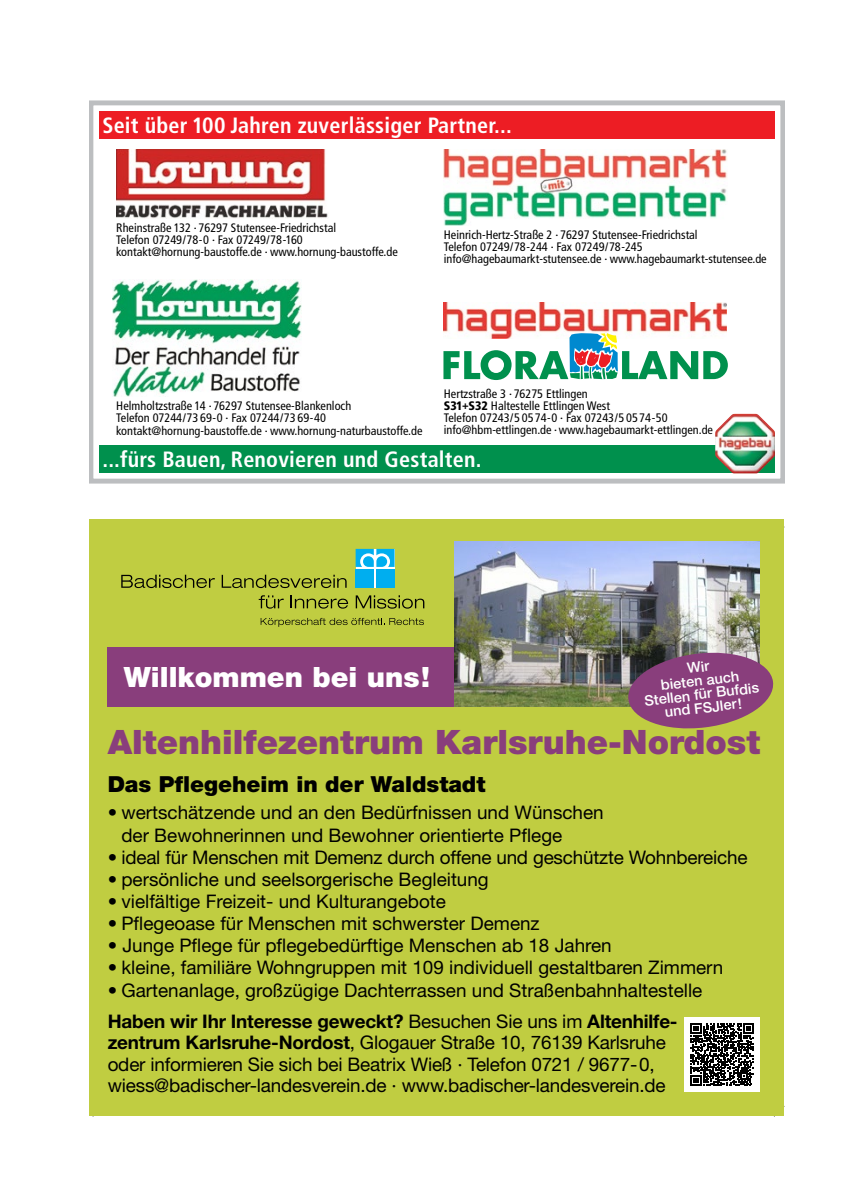
<style>
.page{position:relative;width:844px;height:1191px;background:#fff}
.page>*{position:absolute;margin:0;border:0;box-sizing:border-box;transform-origin:0 0}
.t1{font:900 33.6px "Helvetica Neue LT";color:#893e7c}
.t2{font:900 28px "Helvetica Neue LT";color:#fff}
.t3{font:700 condensed 22.05px "Frutiger LT";letter-spacing:.01em;color:#fff}
.t4{font:900 22.05px "Helvetica Neue LT";color:#000}
.t5{font:18.72px/21.3px "Helvetica Neue LT";color:#000}
.t6{font:500 14.53px/13.8px "Helvetica Neue LT";color:#fff;text-align:center}
.t7{font:condensed 12.25px/12.2px "Frutiger LT";color:#000}
.s1{font-weight:900}
.s2{font-weight:900;font-size:11.03px}
.s3{font-weight:700}
</style>
<div class="page">
<div style="left:89px;top:520px;width:695px;height:596px;background:#c0cd41"></div>
<div style="left:108px;top:647px;width:347px;height:60px;background:#893e7c"></div>
<div style="left:355px;top:549px;width:39px;height:38px;background:#fff"></div>
<svg style="left:121px;top:575px;width:94px;height:13px"></svg>
<svg style="left:222px;top:575px;width:124px;height:13px"></svg>
<svg style="left:258px;top:595px;width:25px;height:13px"></svg>
<svg style="left:290px;top:595px;width:58px;height:13px"></svg>
<svg style="left:355px;top:595px;width:69px;height:13px"></svg>
<div style="left:355px;top:569px;width:18px;height:18px;background:#00aeef"></div>
<div style="left:376px;top:569px;width:18px;height:18px;background:#00aeef"></div>
<svg style="left:355px;top:549px;width:39px;height:18px"></svg>
<svg style="left:260px;top:618px;width:164px;height:9px"></svg>
<img style="left:455px;top:541px;width:304px;height:166px">
<svg style="left:625px;top:649px;width:149px;height:80px;background:#8b586f"></svg>
<div style="left:684px;top:1017px;width:75px;height:75px;background:#fff"></div>
<svg style="left:690px;top:1023px;width:63px;height:62px"></svg>
<div style="left:89px;top:100px;width:695px;height:383px;border:5px solid #bcbec0"></div>
<div style="left:99px;top:111px;width:675px;height:28px;background:#ed1d24"></div>
<div style="left:99px;top:445px;width:675px;height:28px;background:#00904d"></div>
<img style="left:116px;top:149px;width:212px;height:69px">
<img style="left:113px;top:280px;width:188px;height:117px">
<img style="left:443px;top:149px;width:284px;height:77px">
<img style="left:443px;top:302px;width:283px;height:31px">
<svg style="left:443px;top:333px;width:284px;height:47px"></svg>
<img style="left:722px;top:414px;width:33px;height:10px">
<p class="t3" style="left:102px;top:112px;width:411px">Seit über 100 Jahren zuverlässiger Partner...</p>
<p class="t7" style="left:116px;top:221px;width:283px">Rheinstraße 132 · 76297 Stutensee-Friedrichstal<br>Telefon 07249/78-0 · Fax 07249/78-160 kontakt@hornung-baustoffe.de · www.hornung-baustoffe.de</p>
<p class="t7" style="left:444px;top:228px;width:324px">Heinrich-Hertz-Straße 2 · 76297 Stutensee-Friedrichstal<br>Telefon 07249/78-244 · Fax 07249/78-245 info@hagebaumarkt-stutensee.de · www.hagebaumarkt-stutensee.de</p>
<p class="t7" style="left:116px;top:400px;width:308px">Helmholtzstraße 14 · 76297 Stutensee-Blankenloch<br>Telefon 07244/73 69-0 · Fax 07244/73 69-40 kontakt@hornung-baustoffe.de · www.hornung-naturbaustoffe.de</p>
<p class="t7" style="left:443px;top:387px;width:270px">Hertzstraße 3 · 76275 Ettlingen<br><span class="s1">S31</span><span class="s2">+</span><span class="s1">S32</span> Haltestelle Ettlingen West<br>Telefon 07243/5 0574-0 · Fax 07243/5 0574-50 info@hbm-ettlingen.de ·www.hagebaumarkt-ettlingen.de</p>
<p class="t3" style="left:102px;top:446px;width:380px">...fürs Bauen, Renovieren und Gestalten.</p>
<h2 class="t2" style="left:124px;top:660px;width:308px">Willkommen bei uns!</h2>
<p class="t6" style="left:640px;top:666px;width:117px;rotate:-7deg">Wir<br>bieten auch<br>Stellen für Bufdis und FSJler!</p>
<h1 class="t1" style="left:108px;top:721px;width:654px">Altenhilfezentrum Karlsruhe-Nordost</h1>
<p class="t4" style="left:108px;top:771px;width:379px">Das Pflegeheim in der Waldstadt</p>
<p class="t5" style="left:121px;top:801px;width:484px;line-height:22.1px;text-indent:-14px">• wertschätzende und an den Bedürfnissen und Wünschen der Bewohnerinnen und Bewohner orientierte Pflege</p>
<p class="t5" style="left:108px;top:846px;width:641px">• ideal für Menschen mit Demenz durch offene und geschützte Wohnbereiche</p>
<p class="t5" style="left:108px;top:868px;width:382px">• persönliche und seelsorgerische Begleitung</p>
<p class="t5" style="left:108px;top:890px;width:340px">• vielfältige Freizeit- und Kulturangebote</p>
<p class="t5" style="left:108px;top:912px;width:433px">• Pflegeoase für Menschen mit schwerster Demenz</p>
<p class="t5" style="left:108px;top:934px;width:505px">• Junge Pflege für pflegebedürftige Menschen ab 18 Jahren</p>
<p class="t5" style="left:108px;top:956px;width:617px">• kleine, familiäre Wohngruppen mit 109 individuell gestaltbaren Zimmern</p>
<p class="t5" style="left:108px;top:974px;width:596px;line-height:31.5px">• Gartenanlage, großzügige Dachterrassen und Straßenbahnhaltestelle<br><span class="s3">Haben wir Ihr Interesse geweckt?</span> Besuchen Sie uns im <span class="s3">Altenhilfe-</span></p>
<p class="t5" style="left:108px;top:1031px;width:559px"><span class="s3">zentrum Karlsruhe-Nordost</span>, Glogauer Straße 10, 76139 Karlsruhe oder informieren Sie sich bei Beatrix Wieß · Telefon 0721 / 9677-0, wiess@badischer-landesverein.de · www.badischer-landesverein.de</p>
</div>
